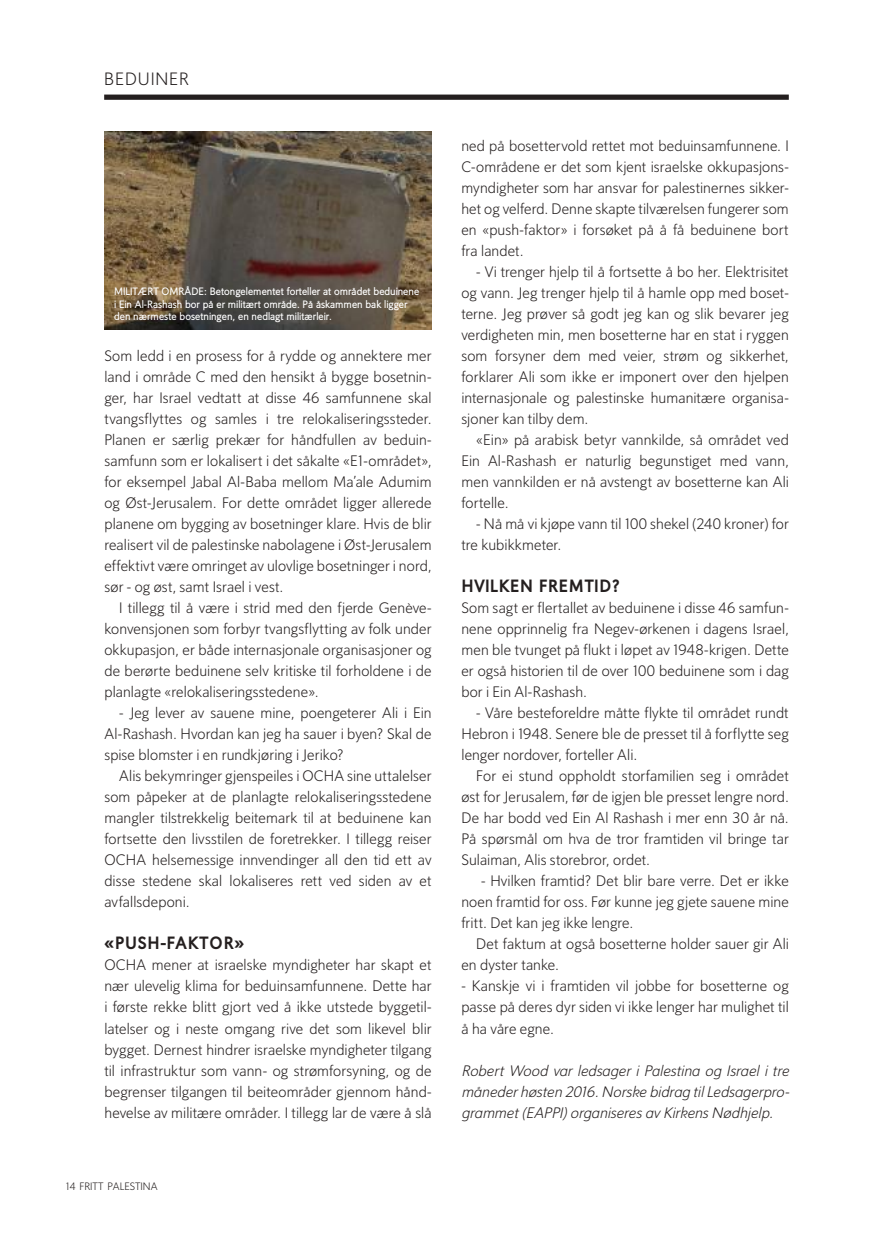
<style>
.page{position:relative;width:893px;height:1241px;background:#fff}
.page>*{position:absolute;margin:0;border:0;box-sizing:border-box;transform-origin:0 0}
.t1{font:900 17.5px "Oslo";letter-spacing:.05em;color:#241f1f}
.t2{font:300 17.5px "Oslo";letter-spacing:.05em;color:#241f1f}
.t3{font:300 14.88px/21px "Oslo";letter-spacing:.01em;color:#241f1f;text-align:justify}
.t4{font:italic 300 14.88px/21px "Oslo";letter-spacing:.005em;color:#241f1f;text-align:justify}
.t5{font:700 10.5px/12.2px "Oslo";color:#fff}
.t6{font:300 10.5px "Oslo";color:#241f1f}
</style>
<div class="page">
<div style="left:104px;top:94px;width:685px;height:6px;background:#241f1f"></div>
<img style="left:104px;top:131px;width:328px;height:199px">
<p class="t2" style="left:104px;top:69px;width:86px">BEDUINER</p>
<p class="t5" style="left:114px;top:285px;width:307px">MILITÆRT OMRÅDE: Betongelementet forteller at området beduinene i Ein Al-Rashash bor på er militært område. På åskammen bak ligger den nærmeste bosetningen, en nedlagt militærleir.</p>
<p class="t3" style="left:104px;top:345px;width:329px">Som ledd i en prosess for å rydde og annektere mer land i område C med den hensikt å bygge bosetnin&shy;ger, har Israel vedtatt at disse 46 samfunnene skal tvangsflyttes og samles i tre relokaliseringssteder.<br>Planen er særlig prekær for håndfullen av beduin&shy;samfunn som er lokalisert i det såkalte «E1-området», for eksempel Jabal Al-Baba mellom Ma’ale Adumim og Øst-Jerusalem. For dette området ligger allerede planene om bygging av bosetninger klare. Hvis de blir realisert vil de palestinske nabolagene i Øst-Jerusalem effektivt være omringet av ulovlige bosetninger i nord, sør - og øst, samt Israel i vest.</p>
<p class="t3" style="left:104px;top:597px;width:329px;text-indent:15px">I tillegg til å være i strid med den fjerde Genève&shy;konvensjonen som forbyr tvangsflytting av folk under okkupasjon, er både internasjonale organisasjoner og de berørte beduinene selv kritiske til forholdene i de planlagte «relokaliseringsstedene».</p>
<p class="t3" style="left:104px;top:702px;width:329px;text-indent:15px">- Jeg lever av sauene mine, poengeterer Ali i Ein Al-Rashash. Hvordan kan jeg ha sauer i byen? Skal de spise blomster i en rundkjøring i Jeriko?</p>
<p class="t3" style="left:104px;top:765px;width:329px;text-indent:15px">Alis bekymringer gjenspeiles i OCHA sine uttalelser som påpeker at de planlagte relokaliseringsstedene mangler tilstrekkelig beitemark til at beduinene kan fortsette den livsstilen de foretrekker. I tillegg reiser OCHA helsemessige innvendinger all den tid ett av disse stedene skal lokaliseres rett ved siden av et avfallsdeponi.</p>
<p class="t1" style="left:104px;top:933px;width:141px">«PUSH-FAKTOR»</p>
<p class="t3" style="left:104px;top:954px;width:329px">OCHA mener at israelske myndigheter har skapt et nær ulevelig klima for beduinsamfunnene. Dette har i første rekke blitt gjort ved å ikke utstede byggetil&shy;latelser og i neste omgang rive det som likevel blir bygget. Dernest hindrer israelske myndigheter tilgang til infrastruktur som vann- og strømforsyning, og de begrenser tilgangen til beiteområder gjennom hånd&shy;hevelse av militære områder. I tillegg lar de være å slå</p>
<p class="t6" style="left:66px;top:1180px;width:93px">14 FRITT PALESTINA</p>
<p class="t3" style="left:461px;top:135px;width:329px">ned på bosettervold rettet mot beduinsamfunnene. I C-områdene er det som kjent israelske okkupasjons&shy;myndigheter som har ansvar for palestinernes sikker&shy;het og velferd. Denne skapte tilværelsen fungerer som en «push-faktor» i forsøket på å få beduinene bort fra landet.</p>
<p class="t3" style="left:461px;top:261px;width:329px;text-indent:15px">- Vi trenger hjelp til å fortsette å bo her. Elektrisitet og vann. Jeg trenger hjelp til å hamle opp med boset&shy;terne. Jeg prøver så godt jeg kan og slik bevarer jeg verdigheten min, men bosetterne har en stat i ryggen som forsyner dem med veier, strøm og sikkerhet, forklarer Ali som ikke er imponert over den hjelpen internasjonale og palestinske humanitære organisa&shy;sjoner kan tilby dem.</p>
<p class="t3" style="left:461px;top:429px;width:329px;text-indent:15px">«Ein» på arabisk betyr vannkilde, så området ved Ein Al-Rashash er naturlig begunstiget med vann, men vannkilden er nå avstengt av bosetterne kan Ali fortelle.</p>
<p class="t3" style="left:461px;top:513px;width:329px;text-indent:15px">- Nå må vi kjøpe vann til 100 shekel (240 kroner) for tre kubikkmeter.</p>
<p class="t1" style="left:461px;top:576px;width:160px">HVILKEN FREMTID?</p>
<p class="t3" style="left:461px;top:597px;width:329px">Som sagt er flertallet av beduinene i disse 46 samfun&shy;nene opprinnelig fra Negev-ørkenen i dagens Israel, men ble tvunget på flukt i løpet av 1948-krigen. Dette er også historien til de over 100 beduinene som i dag bor i Ein Al-Rashash.</p>
<p class="t3" style="left:461px;top:702px;width:329px;text-indent:15px">- Våre besteforeldre måtte flykte til området rundt Hebron i 1948. Senere ble de presset til å forflytte seg lenger nordover, forteller Ali.</p>
<p class="t3" style="left:461px;top:765px;width:329px;text-indent:15px">For ei stund oppholdt storfamilien seg i området øst for Jerusalem, før de igjen ble presset lengre nord.<br>De har bodd ved Ein Al Rashash i mer enn 30 år nå.<br>På spørsmål om hva de tror framtiden vil bringe tar Sulaiman, Alis storebror, ordet.</p>
<p class="t3" style="left:461px;top:870px;width:329px;text-indent:20px">- Hvilken framtid? Det blir bare verre. Det er ikke noen framtid for oss. Før kunne jeg gjete sauene mine fritt. Det kan jeg ikke lengre.</p>
<p class="t3" style="left:461px;top:933px;width:329px;text-indent:15px">Det faktum at også bosetterne holder sauer gir Ali en dyster tanke.</p>
<p class="t3" style="left:461px;top:975px;width:329px">- Kanskje vi i framtiden vil jobbe for bosetterne og passe på deres dyr siden vi ikke lenger har mulighet til å ha våre egne.</p>
<p class="t4" style="left:461px;top:1059px;width:329px">Robert Wood var ledsager i Palestina og Israel i tre måneder høsten 2016. Norske bidrag til Ledsagerpro&shy;grammet (EAPPI) organiseres av Kirkens Nødhjelp.</p>
</div>
